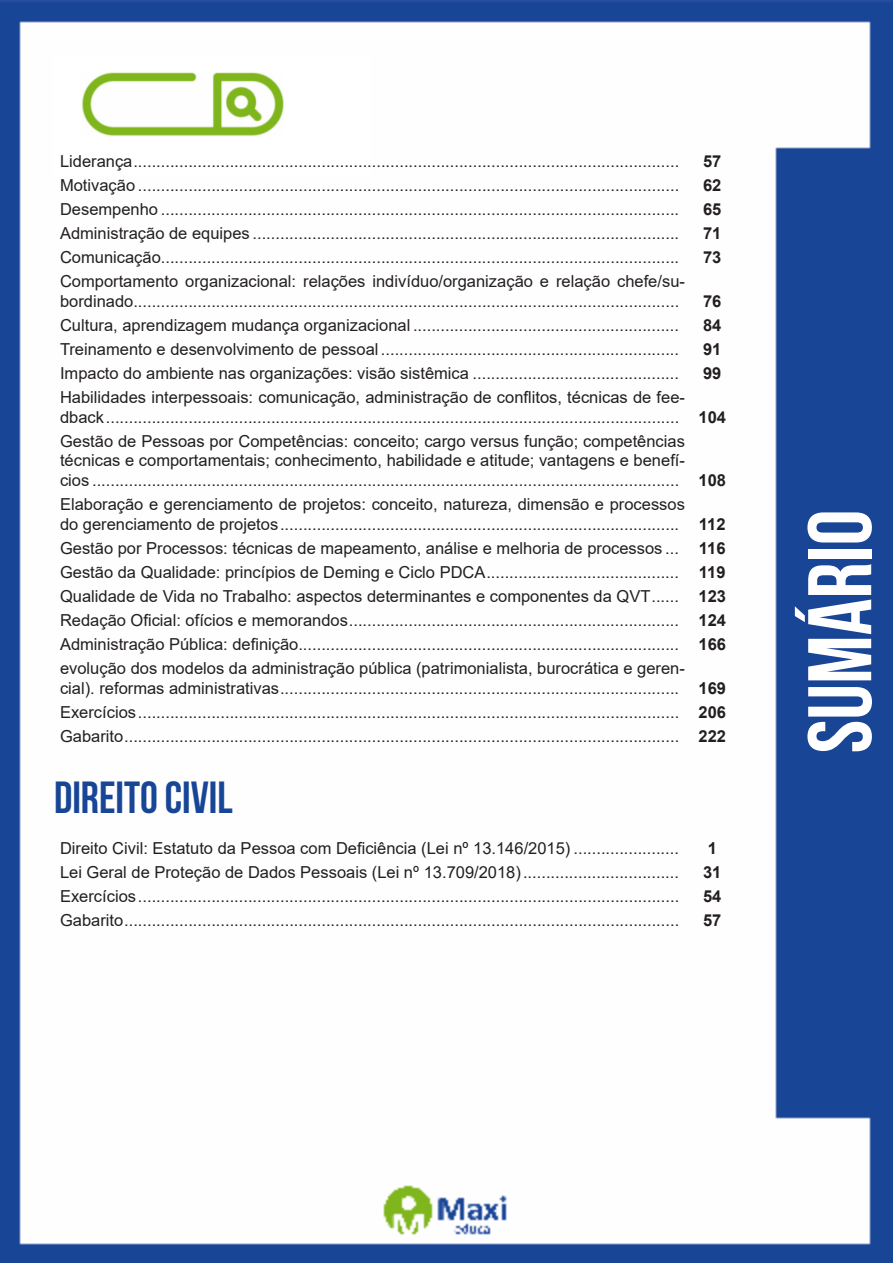
<style>
.page{position:relative;width:893px;height:1263px;background:#fff}
.page>*{position:absolute;margin:0;border:0;box-sizing:border-box;transform-origin:0 0}
.t1{font:700 90px "Bebas Neue";color:#fff}
.t2{font:700 45px "Bebas Neue";color:#184696}
.ALTERNATIVAS{font:16.5px/19.8px "Arial";color:#231f20}
.INDICE{font:700 16.5px "Arial";color:#231f20}
</style>
<div class="page">
<img style="left:0;top:0;width:893px;height:1263px">
<div style="left:53px;top:55px;width:317px;height:121px;background:#fff"></div>
<img style="left:82px;top:72px;width:201px;height:64px">
<p class="ALTERNATIVAS" style="left:60px;top:151px;width:621px">Liderança.......................................................................................................................</p>
<p class="INDICE" style="left:703px;top:149px;width:20px">57</p>
<p class="ALTERNATIVAS" style="left:60px;top:175px;width:621px">Motivação ......................................................................................................................</p>
<p class="INDICE" style="left:703px;top:173px;width:20px">62</p>
<p class="ALTERNATIVAS" style="left:60px;top:199px;width:621px">Desempenho .................................................................................................................</p>
<p class="INDICE" style="left:703px;top:197px;width:20px">65</p>
<p class="ALTERNATIVAS" style="left:60px;top:223px;width:621px">Administração de equipes .............................................................................................</p>
<p class="INDICE" style="left:703px;top:221px;width:20px">71</p>
<p class="ALTERNATIVAS" style="left:60px;top:247px;width:621px">Comunicação.................................................................................................................</p>
<p class="INDICE" style="left:703px;top:245px;width:20px">73</p>
<p class="ALTERNATIVAS" style="left:60px;top:271px;width:626px">Comportamento organizacional: relações indivíduo/organização e relação chefe/su&shy;bordinado.......................................................................................................................</p>
<p class="INDICE" style="left:703px;top:289px;width:20px">76</p>
<p class="ALTERNATIVAS" style="left:60px;top:315px;width:621px">Cultura, aprendizagem mudança organizacional ..........................................................</p>
<p class="INDICE" style="left:703px;top:313px;width:20px">84</p>
<p class="ALTERNATIVAS" style="left:60px;top:339px;width:621px">Treinamento e desenvolvimento de pessoal .................................................................</p>
<p class="INDICE" style="left:703px;top:337px;width:20px">91</p>
<p class="ALTERNATIVAS" style="left:60px;top:363px;width:620px">Impacto do ambiente nas organizações: visão sistêmica .............................................</p>
<p class="INDICE" style="left:703px;top:361px;width:20px">99</p>
<p class="ALTERNATIVAS" style="left:60px;top:387px;width:626px">Habilidades interpessoais: comunicação, administração de conflitos, técnicas de fee&shy;dback.............................................................................................................................</p>
<p class="INDICE" style="left:698px;top:405px;width:29px">104</p>
<p class="ALTERNATIVAS" style="left:60px;top:431px;width:626px;text-align:justify">Gestão de Pessoas por Competências: conceito; cargo versus função; competências técnicas e comportamentais; conhecimento, habilidade e atitude; vantagens e benefí&shy;cios ................................................................................................................................</p>
<p class="ALTERNATIVAS" style="left:60px;top:494px;width:626px">Elaboração e gerenciamento de projetos: conceito, natureza, dimensão e processos do gerenciamento de projetos.......................................................................................</p>
<p class="INDICE" style="left:698px;top:469px;width:29px">108</p>
<p class="INDICE" style="left:699px;top:513px;width:28px">112</p>
<p class="ALTERNATIVAS" style="left:60px;top:538px;width:620px">Gestão por Processos: técnicas de mapeamento, análise e melhoria de processos ...</p>
<p class="INDICE" style="left:699px;top:537px;width:28px">116</p>
<p class="ALTERNATIVAS" style="left:60px;top:562px;width:620px">Gestão da Qualidade: princípios de Deming e Ciclo PDCA..........................................</p>
<p class="INDICE" style="left:699px;top:561px;width:28px">119</p>
<p class="ALTERNATIVAS" style="left:60px;top:586px;width:620px">Qualidade de Vida no Trabalho: aspectos determinantes e componentes da QVT......</p>
<p class="INDICE" style="left:698px;top:585px;width:29px">123</p>
<p class="ALTERNATIVAS" style="left:60px;top:610px;width:621px">Redação Oficial: ofícios e memorandos........................................................................</p>
<p class="INDICE" style="left:698px;top:609px;width:29px">124</p>
<p class="ALTERNATIVAS" style="left:60px;top:634px;width:621px">Administração Pública: definição...................................................................................</p>
<p class="INDICE" style="left:698px;top:633px;width:29px">166</p>
<p class="ALTERNATIVAS" style="left:60px;top:658px;width:626px">evolução dos modelos da administração pública (patrimonialista, burocrática e geren&shy;cial). reformas administrativas.......................................................................................</p>
<p class="INDICE" style="left:698px;top:676px;width:29px">169</p>
<p class="ALTERNATIVAS" style="left:60px;top:702px;width:621px">Exercícios......................................................................................................................</p>
<p class="INDICE" style="left:698px;top:700px;width:29px">206</p>
<p class="ALTERNATIVAS" style="left:60px;top:726px;width:621px">Gabarito.........................................................................................................................</p>
<p class="INDICE" style="left:698px;top:724px;width:29px">222</p>
<p class="t2" style="left:54px;top:773px;width:180px">DIREITO CIVIL</p>
<p class="ALTERNATIVAS" style="left:60px;top:838px;width:620px">Direito Civil: Estatuto da Pessoa com Deficiência (Lei nº 13.146/2015) .......................</p>
<p class="INDICE" style="left:708px;top:836px;width:11px">1</p>
<p class="ALTERNATIVAS" style="left:60px;top:862px;width:620px">Lei Geral de Proteção de Dados Pessoais (Lei nº 13.709/2018)..................................</p>
<p class="INDICE" style="left:703px;top:860px;width:20px">31</p>
<p class="ALTERNATIVAS" style="left:60px;top:886px;width:621px">Exercícios......................................................................................................................</p>
<p class="INDICE" style="left:703px;top:884px;width:20px">54</p>
<p class="ALTERNATIVAS" style="left:60px;top:910px;width:621px">Gabarito.........................................................................................................................</p>
<p class="INDICE" style="left:703px;top:909px;width:20px">57</p>
<h1 class="t1" style="left:791px;top:753px;width:245px;rotate:-90deg">SUMÁRIO</h1>
</div>
